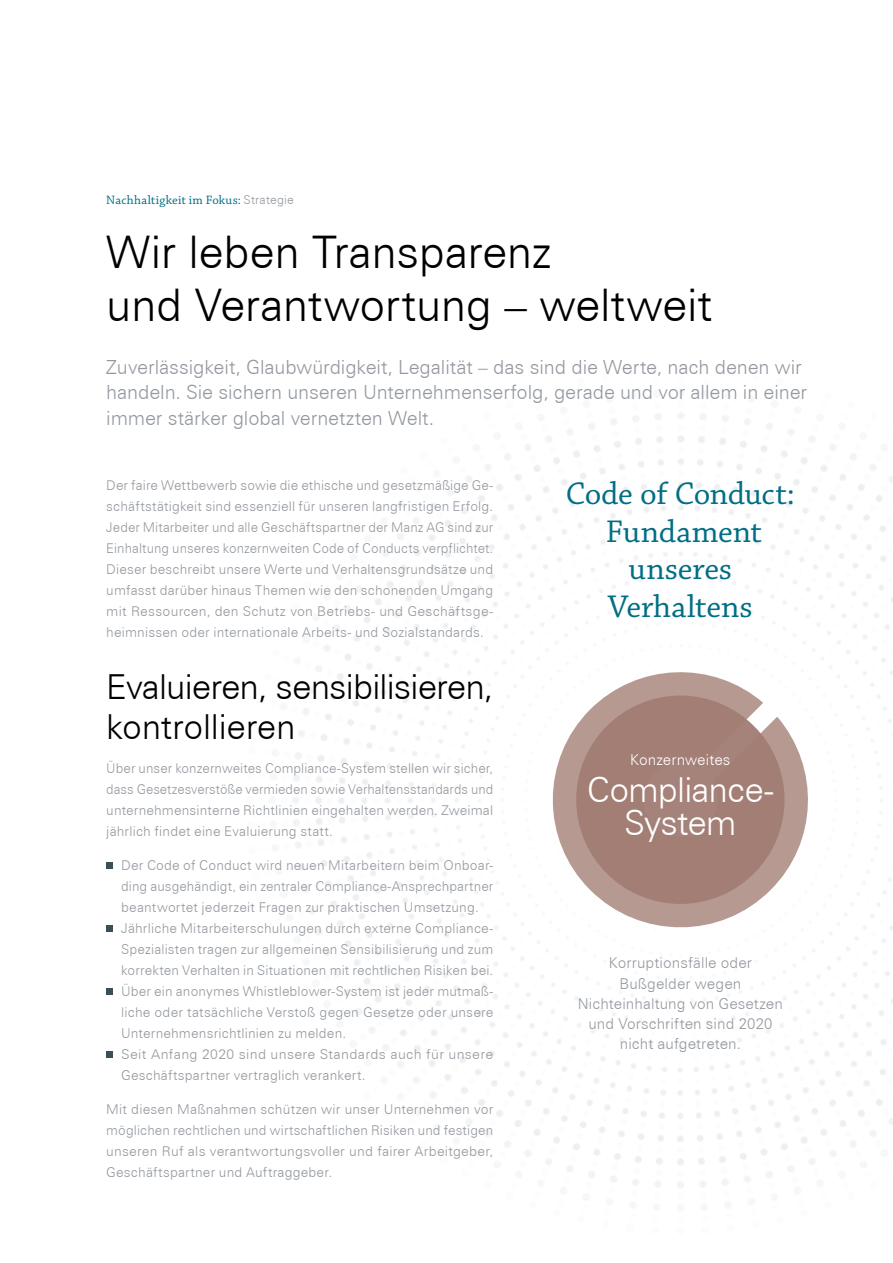
<style>
.page{position:relative;width:893px;height:1263px;background:#fff}
.page>*{position:absolute;margin:0;border:0;box-sizing:border-box;transform-origin:0 0}
.t1{font:300 45px/52.5px "Zurich BT";letter-spacing:-.01em;color:#000}
.t2{font:300 34.5px/40.5px "Zurich BT";letter-spacing:-.02em;color:#000}
.t3{font:300 34.5px/33px "Zurich BT";letter-spacing:-.025em;color:#fff;text-align:center}
.t4{font:33px/37.5px "Chaparral Pro";letter-spacing:-.01em;color:#006e84;text-align:center}
.t5{font:300 19.5px/25.5px "Zurich BT";letter-spacing:-.005em;color:#9499a0}
.t6{font:300 15px/20.2px "Zurich BT";letter-spacing:.01em;color:#9499a0;text-align:center}
.t7{font:300 15px "Zurich BT";letter-spacing:.005em;color:#fff}
.t8{font:300 13.5px/21px "Zurich BT";letter-spacing:.015em;color:#9499a0;text-align:justify}
.t9{font:12.75px "Chaparral Pro";letter-spacing:.02em;color:#006e84}
.s1{font-family:"Zurich BT";font-weight:300;font-size:12px;color:#9499a0}
</style>
<div class="page">
<div style="left:106px;top:862px;width:7px;height:6px;background:#3b4f58"></div>
<div style="left:106px;top:925px;width:7px;height:6px;background:#3b4f58"></div>
<div style="left:106px;top:988px;width:7px;height:6px;background:#3b4f58"></div>
<div style="left:106px;top:1051px;width:7px;height:6px;background:#3b4f58"></div>
<svg style="left:540px;top:660px;width:280px;height:280px"></svg>
<div style="left:576px;top:695px;width:208px;height:209px;background:#a17d74;border-radius:50%"></div>
<p class="t9" style="left:106px;top:193px;width:189px">Nachhaltigkeit im Fokus: <span class="s1">Strategie</span></p>
<h1 class="t1" style="left:106px;top:225px;width:608px">Wir leben Transparenz<br>und Verantwortung – weltweit</h1>
<h3 class="t5" style="left:106px;top:354px;width:702px">Zuverlässigkeit, Glaubwürdigkeit, Legalität – das sind die Werte, nach denen wir handeln. Sie sichern unseren Unternehmenserfolg, gerade und vor allem in einer immer stärker global vernetzten Welt.</h3>
<p class="t8" style="left:106px;top:475px;width:388px">Der faire Wettbewerb sowie die ethische und gesetzmäßige Ge&shy;schäftstätigkeit sind essenziell für unseren langfristigen Erfolg.<br>Jeder Mitarbeiter und alle Geschäftspartner der Manz AG sind zur Einhaltung unseres konzernweiten Code of Conducts verpflichtet.<br>Dieser beschreibt unsere Werte und Verhaltensgrundsätze und umfasst darüber hinaus Themen wie den schonenden Umgang mit Ressourcen, den Schutz von Betriebs- und Geschäftsge&shy;heimnissen oder internationale Arbeits- und Sozialstandards.</p>
<h2 class="t2" style="left:106px;top:666px;width:388px">Evaluieren, sensibilisieren, kontrollieren</h2>
<p class="t8" style="left:106px;top:758px;width:388px">Über unser konzernweites Compliance-System stellen wir sicher, dass Gesetzesverstöße vermieden sowie Verhaltensstandards und unternehmensinterne Richtlinien eingehalten werden. Zweimal jährlich findet eine Evaluierung statt.</p>
<p class="t8" style="left:121px;top:854px;width:374px;text-align:left">Der Code of Conduct wird neuen Mitarbeitern beim Onboar&shy;ding ausgehändigt, ein zentraler Compliance-Ansprechpartner beantwortet jederzeit Fragen zur praktischen Umsetzung.<br>Jährliche Mitarbeiterschulungen durch externe Compliance-Spezialisten tragen zur allgemeinen Sensibilisierung und zum korrekten Verhalten in Situationen mit rechtlichen Risiken bei.<br>Über ein anonymes Whistleblower-System ist jeder mutmaß&shy;liche oder tatsächliche Verstoß gegen Gesetze oder unsere Unternehmensrichtlinien zu melden.<br>Seit Anfang 2020 sind unsere Standards auch für unsere Geschäftspartner vertraglich verankert.</p>
<p class="t8" style="left:106px;top:1098px;width:388px">Mit diesen Maßnahmen schützen wir unser Unternehmen vor möglichen rechtlichen und wirtschaftlichen Risiken und festigen unseren Ruf als verantwortungsvoller und fairer Arbeitgeber, Geschäftspartner und Auftraggeber.</p>
<h3 class="t4" style="left:566px;top:476px;width:231px">Code of Conduct:<br>Fundament unseres<br>Verhaltens</h3>
<p class="t7" style="left:630px;top:750px;width:102px">Konzernweites</p>
<h2 class="t3" style="left:587px;top:773px;width:187px">Compliance-<br>System</h2>
<p class="t6" style="left:578px;top:953px;width:207px">Korruptionsfälle oder<br>Bußgelder wegen<br>Nichteinhaltung von Gesetzen und Vorschriften sind 2020 nicht aufgetreten.</p>
</div>
